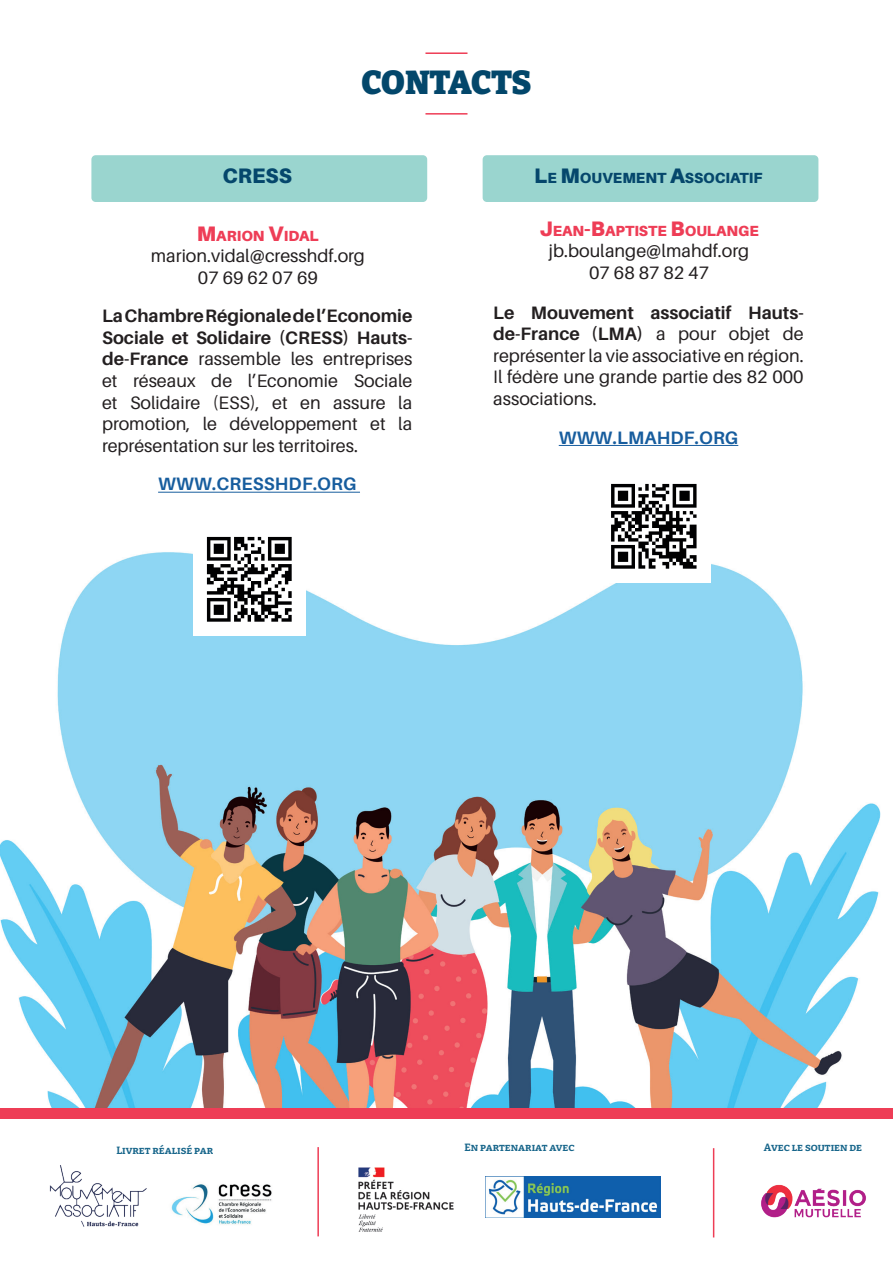
<style>
.page{position:relative;width:893px;height:1263px;background:#fff}
.page>*{position:absolute;margin:0;border:0;box-sizing:border-box;transform-origin:0 0}
.t1{font:900 33px "Bitter";letter-spacing:-.02em;color:#03476b}
.t2{font:900 21px "Aileron";color:#05476c}
.t3{font:18px/21.6px "Aileron";color:#231f20;text-align:center}
.t4{font:700 18px "Aileron";letter-spacing:.01em;color:#175d9e}
.t5{font:900 14.7px "Aileron";color:#ee3d56}
.t6{font:900 14.7px "Aileron";color:#05476c}
.t7{font:700 10.5px "Bitter";letter-spacing:.1em;color:#18668b}
.s1{font-size:21px}
.s2{font-weight:700}
</style>
<div class="page">
<img style="left:0;top:552px;width:893px;height:557px">
<hr style="left:425px;top:52px;width:42px;height:2px;background:#ee3d56">
<hr style="left:425px;top:113px;width:42px;height:2px;background:#ee3d56">
<div style="left:91px;top:155px;width:336px;height:47px;background:#9ad5cf;border-radius:4px"></div>
<div style="left:483px;top:155px;width:335px;height:47px;background:#9ad5cf;border-radius:4px"></div>
<div style="left:0;top:1109px;width:893px;height:10px;background:#ee3d56"></div>
<img style="left:488px;top:1177px;width:172px;height:40px">
<img style="left:761px;top:1184px;width:105px;height:34px">
<img style="left:49px;top:1165px;width:98px;height:62px">
<img style="left:171px;top:1184px;width:101px;height:41px">
<img style="left:358px;top:1167px;width:96px;height:65px">
<hr style="left:317px;top:1147px;width:2px;height:89px;background:#ee3d56">
<hr style="left:713px;top:1148px;width:1px;height:89px;background:#ee3d56">
<hr style="left:158px;top:492px;width:202px;height:1px;background:#175d9e">
<hr style="left:559px;top:445px;width:179px;height:1px;background:#175d9e">
<img style="left:193px;top:536px;width:113px;height:99px">
<img style="left:598px;top:483px;width:112px;height:100px">
<h1 class="t1" style="left:361px;top:61px;width:171px">CONTACTS</h1>
<p class="t2" style="left:222px;top:163px;width:71px">CRESS</p>
<p class="t5" style="left:197px;top:227px;width:122px"><span class="s1">M</span>ARION <span class="s1">V</span>IDAL</p>
<p class="t3" style="left:151px;top:246px;width:216px">marion.vidal@cresshdf.org<br>07 69 62 07 69</p>
<p class="t3" style="left:102px;top:305px;width:312px;text-align:justify"><span class="s2">La Chambre Régionale de l’Economie Sociale et Solidaire (CRESS) Hauts&shy;de-France</span> rassemble les entreprises et réseaux de l’Economie Sociale et Solidaire (ESS), et en assure la promotion, le développement et la représentation sur les territoires.</p>
<p class="t4" style="left:158px;top:474px;width:200px">WWW.CRESSHDF.ORG</p>
<p class="t6" style="left:534px;top:169px;width:228px"><span class="s1">L</span>E <span class="s1">M</span> OUVEMENT <span class="s1">A</span>SSOCIATIF</p>
<p class="t5" style="left:539px;top:222px;width:219px"><span class="s1">J</span>EAN<span class="s1">-B</span>APTISTE <span class="s1">B</span>OULANGE</p>
<p class="t3" style="left:549px;top:240px;width:202px">jb.boulange@lmahdf.org<br>07 68 87 82 47</p>
<p class="t3" style="left:493px;top:302px;width:312px;text-align:justify"><span class="s2">Le Mouvement associatif Hauts&shy;de-France (LMA)</span> a pour objet de représenter la vie associative en région.<br>Il fédère une grande partie des 82 000 associations.</p>
<p class="t4" style="left:559px;top:427px;width:181px">WWW.LMAHDF.ORG</p>
<p class="t7" style="left:116px;top:1143px;width:97px">Livret réalisé par</p>
<p class="t7" style="left:465px;top:1140px;width:112px">En partenariat avec</p>
<p class="t7" style="left:764px;top:1140px;width:100px">Avec le soutien de</p>
</div>
